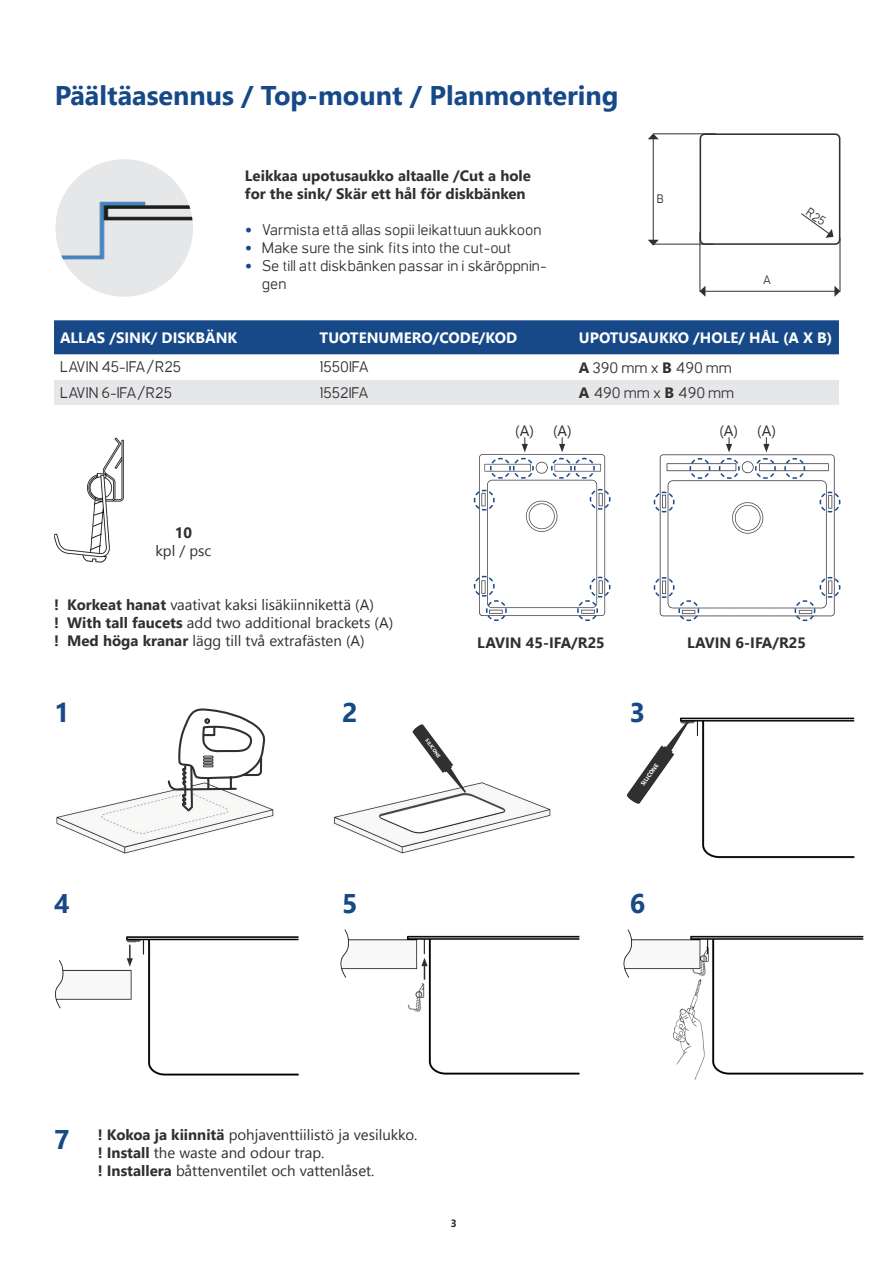
<style>
.page{position:relative;width:893px;height:1263px;background:#fff}
.page>*{position:absolute;margin:0;border:0;box-sizing:border-box;transform-origin:0 0}
.t1{font:700 27px "Nirmala UI";color:#174988}
.mustat_bulletit{font:15px "Nirmala UI";color:#312f30}
.t2{font:15px/18px "Orcin Sans";color:#312f30}
.t3{font:700 15px/18px "Nirmala UI";color:#312f30}
.t4{font:700 15px "Nirmala UI";color:#fff}
.t5{font:12px "Orcin Sans";color:#312f30}
.t6{font:700 10.5px "Nirmala UI";color:#312f30}
.t7{font:700 5.85px "Nirmala UI";color:#fff}
.t8{font:700 4.95px "Nirmala UI";color:#fff}
.s1{font-family:"Nirmala UI";font-weight:700;font-size:18px;color:#174988}
.s2{font-family:"Nirmala UI";font-weight:700}
.s3{font-weight:700}
.s4{font-size:6px}
</style>
<div class="page">
<img style="left:626px;top:717px;width:229px;height:142px">
<img style="left:54px;top:936px;width:245px;height:140px">
<img style="left:340px;top:929px;width:524px;height:151px">
<svg style="left:127px;top:945px;width:6px;height:22px"></svg>
<svg style="left:421px;top:958px;width:7px;height:22px"></svg>
<img style="left:659px;top:454px;width:176px;height:163px">
<img style="left:479px;top:454px;width:127px;height:162px">
<div style="left:54px;top:320px;width:785px;height:34px;background:#174988"></div>
<div style="left:54px;top:380px;width:785px;height:25px;background:#e6e7e9"></div>
<svg style="left:473px;top:489px;width:22px;height:22px"></svg>
<svg style="left:589px;top:488px;width:22px;height:22px"></svg>
<svg style="left:784px;top:457px;width:22px;height:23px"></svg>
<svg style="left:689px;top:457px;width:22px;height:23px"></svg>
<svg style="left:819px;top:491px;width:22px;height:22px"></svg>
<svg style="left:794px;top:576px;width:47px;height:46px"></svg>
<svg style="left:653px;top:576px;width:47px;height:46px"></svg>
<svg style="left:653px;top:491px;width:22px;height:22px"></svg>
<svg style="left:576px;top:576px;width:35px;height:45px"></svg>
<svg style="left:473px;top:575px;width:34px;height:46px"></svg>
<img style="left:54px;top:437px;width:70px;height:126px">
<svg style="left:718px;top:437px;width:22px;height:43px"></svg>
<svg style="left:489px;top:437px;width:45px;height:42px"></svg>
<svg style="left:754px;top:437px;width:23px;height:43px"></svg>
<svg style="left:550px;top:437px;width:46px;height:42px"></svg>
<img style="left:334px;top:782px;width:217px;height:72px">
<svg style="left:412px;top:724px;width:54px;height:69px"></svg>
<img style="left:56px;top:791px;width:218px;height:63px">
<svg style="left:166px;top:708px;width:102px;height:106px"></svg>
<svg style="left:627px;top:721px;width:62px;height:83px"></svg>
<div style="left:700px;top:133px;width:140px;height:112px;border:2px solid #312f30;border-radius:4px"></div>
<hr style="left:840px;top:238px;width:1px;height:54px;background:#312f30">
<hr style="left:705px;top:291px;width:130px;height:1px;background:#312f30">
<svg style="left:834px;top:286px;width:6px;height:11px"></svg>
<svg style="left:700px;top:286px;width:5px;height:11px"></svg>
<hr style="left:653px;top:138px;width:1px;height:103px;background:#312f30">
<svg style="left:648px;top:134px;width:11px;height:5px"></svg>
<svg style="left:648px;top:240px;width:11px;height:6px"></svg>
<hr style="left:700px;top:232px;width:1px;height:60px;background:#312f30">
<hr style="left:654px;top:244px;width:59px;height:1px;background:#312f30">
<hr style="left:653px;top:133px;width:63px;height:1px;background:#312f30">
<div style="left:55px;top:159px;width:138px;height:138px;background:#e6e7e9;border-radius:50%"></div>
<img style="left:55px;top:170px;width:138px;height:116px">
<svg style="left:801px;top:213px;width:32px;height:25px"></svg>
<p class="t1" style="left:55px;top:73px;width:565px">Päältäasennus / Top-mount / Planmontering</p>
<p class="t3" style="left:245px;top:166px;width:287px">Leikkaa upotusaukko altaalle /Cut a hole for the sink/ Skär ett hål för diskbänken</p>
<p class="t2" style="left:245px;top:221px;width:298px"><span class="s1">•</span> Varmista että allas sopii leikattuun aukkoon</p>
<p class="t2" style="left:245px;top:239px;width:268px"><span class="s1">•</span> Make sure the sink fits into the cut-out</p>
<p class="t2" style="left:262px;top:257px;width:286px;text-indent:-17px"><span class="s1">•</span> Se till att diskbänken passar in i skäröppnin&shy;gen</p>
<p class="t5" style="left:657px;top:192px;width:9px">B</p>
<p class="t5" style="left:763px;top:273px;width:10px">A</p>
<p class="t4" style="left:60px;top:325px;width:179px">ALLAS /SINK/ DISKBÄNK</p>
<p class="t4" style="left:320px;top:325px;width:199px">TUOTENUMERO/CODE/KOD</p>
<p class="t4" style="left:579px;top:325px;width:255px">UPOTUSAUKKO /HOLE/ HÅL (A X B)</p>
<p class="t2" style="left:60px;top:358px;width:123px">LAVIN 45-IFA/R25</p>
<p class="t2" style="left:320px;top:358px;width:51px">1550IFA</p>
<p class="t2" style="left:579px;top:358px;width:155px"><span class="s2">A</span> 390 mm x <span class="s2">B</span> 490 mm</p>
<p class="t2" style="left:60px;top:383px;width:114px">LAVIN 6-IFA/R25</p>
<p class="t2" style="left:320px;top:383px;width:51px">1552IFA</p>
<p class="t2" style="left:579px;top:384px;width:157px"><span class="s2">A</span> 490 mm x <span class="s2">B</span> 490 mm</p>
<p class="t3" style="left:175px;top:523px;width:19px">10</p>
<p class="mustat_bulletit" style="left:155px;top:539px;width:58px">kpl / psc</p>
<p class="mustat_bulletit" style="left:54px;top:592px;width:321px"><span class="s3">! Korkeat hanat</span> vaativat kaksi lisäkiinnikettä (A)</p>
<p class="mustat_bulletit" style="left:54px;top:610px;width:341px"><span class="s3">! With tall faucets</span> add two additional brackets (A)</p>
<p class="mustat_bulletit" style="left:54px;top:628px;width:312px"><span class="s3">! Med höga kranar</span> lägg till två extrafästen (A)</p>
<p class="t1" style="left:54px;top:691px;width:17px">1</p>
<p class="t1" style="left:342px;top:690px;width:17px">2</p>
<p class="t8" style="left:430px;top:737px;width:23px;rotate:53deg">SILICONE</p>
<p class="mustat_bulletit" style="left:515px;top:418px;width:20px">(A)</p>
<p class="mustat_bulletit" style="left:553px;top:418px;width:20px">(A)</p>
<p class="mustat_bulletit" style="left:719px;top:418px;width:20px">(A)</p>
<p class="mustat_bulletit" style="left:757px;top:418px;width:20px">(A)</p>
<p class="t3" style="left:477px;top:632px;width:129px">LAVIN 45-IFA/R25</p>
<p class="t3" style="left:687px;top:632px;width:121px">LAVIN 6-IFA/R25</p>
<p class="t1" style="left:630px;top:690px;width:17px">3</p>
<p class="t7" style="left:638px;top:782px;width:27px;rotate:-55deg">SILI<span class="s4">CO</span>NE</p>
<p class="t1" style="left:54px;top:881px;width:17px">4</p>
<p class="t1" style="left:342px;top:881px;width:17px">5</p>
<p class="t1" style="left:630px;top:881px;width:17px">6</p>
<p class="t1" style="left:54px;top:1117px;width:17px">7</p>
<p class="mustat_bulletit" style="left:98px;top:1123px;width:321px"><span class="s3">! Kokoa ja kiinnitä</span> pohjaventtiilistö ja vesilukko.</p>
<p class="mustat_bulletit" style="left:98px;top:1141px;width:228px"><span class="s3">! Install</span> the waste and odour trap.</p>
<p class="mustat_bulletit" style="left:98px;top:1159px;width:278px"><span class="s3">! Installera</span> båttenventilet och vattenlåset.</p>
<p class="t6" style="left:451px;top:1214px;width:8px">3</p>
</div>
